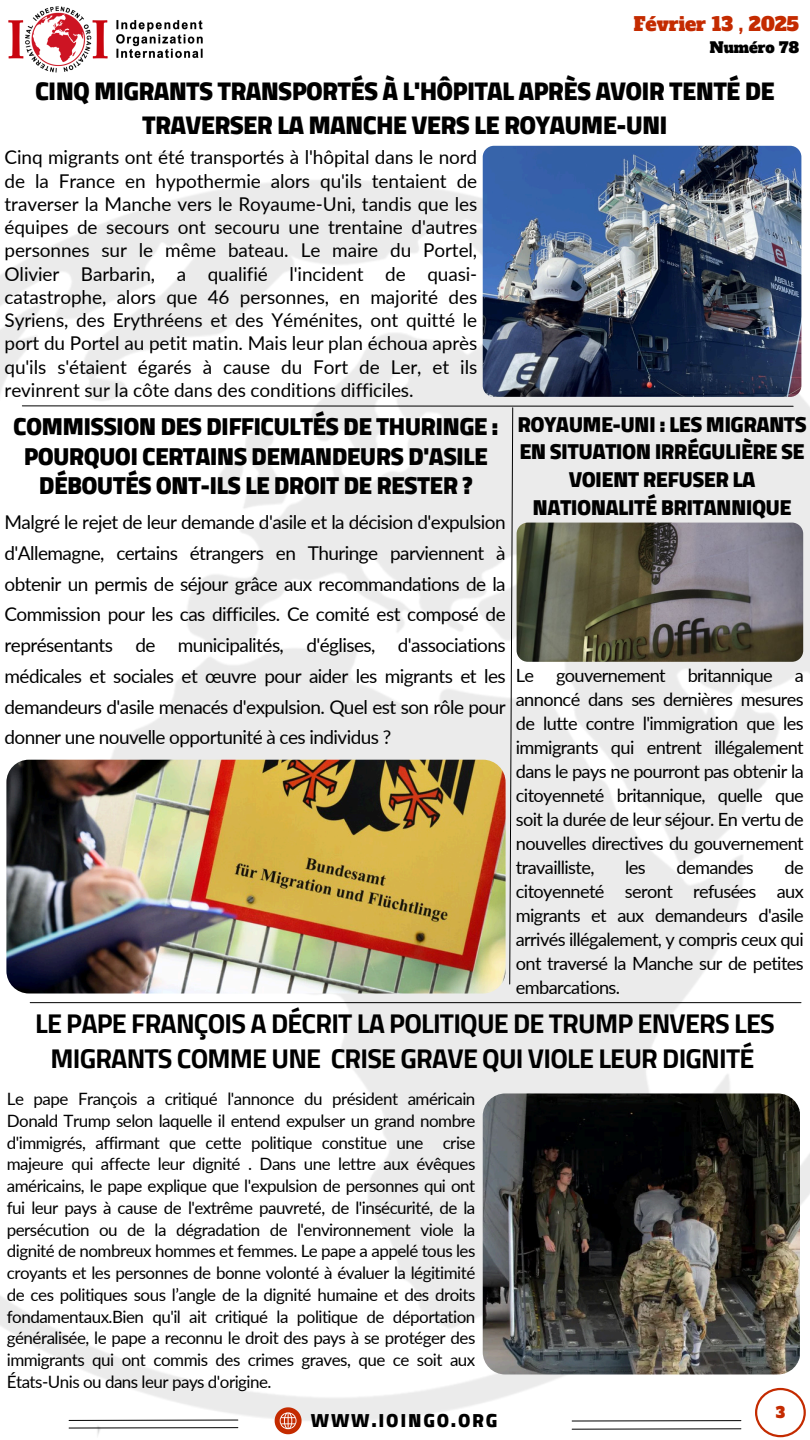
<style>
.page{position:relative;width:810px;height:1440px;background:#fff}
.page>*{position:absolute;margin:0;border:0;box-sizing:border-box;transform-origin:0 0}
.t1{font:700 27px/35.2px "Cairo";letter-spacing:-.03em;color:#000;text-align:center}
.t2{font:900 26px/33.8px "Cairo";letter-spacing:-.03em;color:#000;text-align:center}
.t3{font:900 25px/29.2px "Cairo";letter-spacing:-.03em;color:#000;text-align:center}
.t4{font:900 22px/27.8px "Cairo";letter-spacing:-.03em;color:#000;text-align:center}
.t5{font:900 19.2px "Cairo";letter-spacing:.09em;color:#000}
.t6{font:19px/23.2px "Lato";letter-spacing:-.02em;color:#000;text-align:justify}
.t7{font:18.7px "Alfa Slab One";color:#c42b00}
.t8{font:18.2px/24px "Lato";letter-spacing:-.035em;color:#000;text-align:justify}
.t9{font:17px/21.8px "Lato";letter-spacing:-.03em;color:#000;text-align:justify}
.t10{font:15px "Alfa Slab One";color:#c42b00}
.t11{font:14.7px "Alfa Slab One";color:#000}
</style>
<div class="page">
<img style="left:0;top:153px;width:810px;height:1283px">
<img style="left:517px;top:523px;width:286px;height:139px;border-radius:11px">
<img style="left:483px;top:146px;width:318px;height:251px;border-radius:11px">
<hr style="left:30px;top:1002px;width:771px;height:1px;background:#000">
<svg style="left:755px;top:1388px;width:51px;height:49px"></svg>
<svg style="left:68px;top:1419px;width:171px;height:2px"></svg>
<svg style="left:275px;top:1407px;width:27px;height:27px"></svg>
<svg style="left:68px;top:1427px;width:171px;height:2px"></svg>
<svg style="left:571px;top:1420px;width:171px;height:2px"></svg>
<svg style="left:571px;top:1428px;width:171px;height:2px"></svg>
<svg style="left:22px;top:405px;width:772px;height:580px"></svg>
<img style="left:6px;top:760px;width:500px;height:234px;border-radius:22px">
<img style="left:8px;top:6px;width:195px;height:67px">
<img style="left:483px;top:1093px;width:317px;height:281px;border-radius:23px">
<h4 class="t7" style="left:634px;top:11px;width:167px">Février 13 , 2025</h4>
<p class="t11" style="left:710px;top:38px;width:91px">Numéro 78</p>
<h1 class="t2" style="left:35px;top:74px;width:741px">CINQ MIGRANTS TRANSPORTÉS À L'HÔPITAL APRÈS AVOIR TENTÉ DE<br>TRAVERSER LA MANCHE VERS LE ROYAUME-UNI</h1>
<p class="t6" style="left:5px;top:146px;width:474px">Cinq migrants ont été transportés à l'hôpital dans le nord de la France en hypothermie alors qu'ils tentaient de traverser la Manche vers le Royaume-Uni, tandis que les équipes de secours ont secouru une trentaine d'autres personnes sur le même bateau. Le maire du Portel, Olivier Barbarin, a qualifié l'incident de quasi&shy;catastrophe, alors que 46 personnes, en majorité des Syriens, des Erythréens et des Yéménites, ont quitté le port du Portel au petit matin. Mais leur plan échoua après qu'ils s'étaient égarés à cause du Fort de Ler, et ils revinrent sur la côte dans des conditions difficiles.</p>
<p class="t3" style="left:13px;top:412px;width:487px">COMMISSION DES DIFFICULTÉS DE THURINGE :<br>POURQUOI CERTAINS DEMANDEURS D'ASILE<br>DÉBOUTÉS ONT-ILS LE DROIT DE RESTER ?</p>
<p class="t6" style="left:5px;top:506px;width:503px;line-height:30.8px">Malgré le rejet de leur demande d'asile et la décision d'expulsion d'Allemagne, certains étrangers en Thuringe parviennent à obtenir un permis de séjour grâce aux recommandations de la Commission pour les cas difficiles. Ce comité est composé de représentants de municipalités, d'églises, d'associations médicales et sociales et œuvre pour aider les migrants et les demandeurs d'asile menacés d'expulsion. Quel est son rôle pour donner une nouvelle opportunité à ces individus ?</p>
<h1 class="t4" style="left:518px;top:410px;width:291px">ROYAUME-UNI : LES MIGRANTS<br>EN SITUATION IRRÉGULIÈRE SE<br>VOIENT REFUSER LA<br>NATIONALITÉ BRITANNIQUE</h1>
<p class="t8" style="left:516px;top:663px;width:289px">Le gouvernement britannique a annoncé dans ses dernières mesures de lutte contre l'immigration que les immigrants qui entrent illégalement dans le pays ne pourront pas obtenir la citoyenneté britannique, quelle que soit la durée de leur séjour. En vertu de nouvelles directives du gouvernement travailliste,</p>
<p class="t8" style="left:516px;top:855px;width:289px;text-indent:269px">de citoyenneté seront refusées aux migrants et aux demandeurs d'asile arrivés illégalement, y compris ceux qui ont traversé la Manche sur de petites embarcations.</p>
<p class="t1" style="left:35px;top:1006px;width:741px">LE PAPE FRANÇOIS A DÉCRIT LA POLITIQUE DE TRUMP ENVERS LES<br>MIGRANTS COMME UNE CRISE GRAVE QUI VIOLE LEUR DIGNITÉ</p>
<p class="t8" style="left:625px;top:855px;width:22px">les</p>
<p class="t8" style="left:677px;top:855px;width:79px">demandes</p>
<p class="t9" style="left:7px;top:1088px;width:470px">Le pape François a critiqué l'annonce du président américain Donald Trump selon laquelle il entend expulser un grand nombre d'immigrés, affirmant que cette politique constitue une crise majeure qui affecte leur dignité . Dans une lettre aux évêques américains, le pape explique que l'expulsion de personnes qui ont fui leur pays à cause de l'extrême pauvreté, de l'insécurité, de la persécution ou de la dégradation de l'environnement viole la dignité de nombreux hommes et femmes. Le pape a appelé tous les croyants et les personnes de bonne volonté à évaluer la légitimité de ces politiques sous l’angle de la dignité humaine et des droits fondamentaux.Bien qu'il ait critiqué la politique de déportation généralisée, le pape a reconnu le droit des pays à se protéger des immigrants qui ont commis des crimes graves, que ce soit aux États-Unis ou dans leur pays d'origine.</p>
<h4 class="t5" style="left:311px;top:1409px;width:188px">WWW.IOINGO.ORG</h4>
<p class="t10" style="left:776px;top:1402px;width:11px">3</p>
</div>
